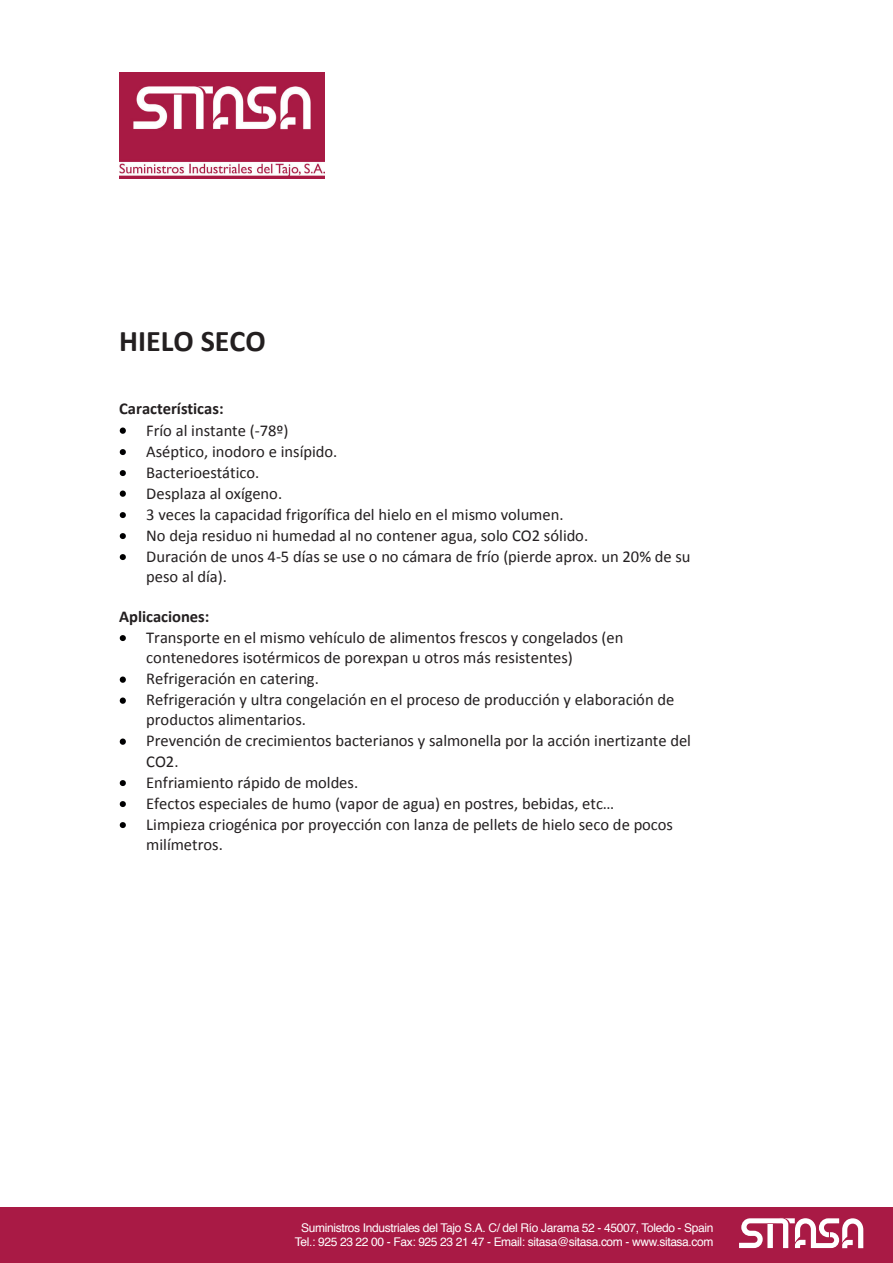
<style>
.page{position:relative;width:893px;height:1263px;background:#fff}
.page>*{position:absolute;margin:0;border:0;box-sizing:border-box;transform-origin:0 0}
.t1{font:700 30px "Calibri";color:#231f20}
.t2{font:16.5px/20.7px "Calibri";color:#231f20}
.t3{font:700 16.5px "Calibri";color:#231f20}
.t4{font:12px/14.4px "Helvetica";letter-spacing:-.03em;color:#fff;text-align:center}
</style>
<div class="page">
<img style="left:119px;top:427px;width:7px;height:134px">
<img style="left:119px;top:635px;width:7px;height:7px">
<img style="left:119px;top:676px;width:7px;height:28px">
<img style="left:119px;top:738px;width:7px;height:7px">
<img style="left:119px;top:780px;width:7px;height:49px">
<div style="left:0;top:1207px;width:893px;height:56px;background:#a91a45"></div>
<svg style="left:739px;top:1218px;width:124px;height:30px"></svg>
<img style="left:119px;top:72px;width:205px;height:107px">
<h1 class="t1" style="left:119px;top:322px;width:148px">HIELO SECO</h1>
<p class="t3" style="left:119px;top:399px;width:106px">Características:</p>
<p class="t2" style="left:146px;top:419px;width:546px">Frío al instante (-78º)<br>Aséptico, inodoro e insípido.<br>Bacterioestático.<br>Desplaza al oxígeno.<br>3 veces la capacidad frigorífica del hielo en el mismo volumen.<br>No deja residuo ni humedad al no contener agua, solo CO2 sólido.<br>Duración de unos 4-5 días se use o no cámara de frío (pierde aprox. un 20% de su peso al día).</p>
<p class="t3" style="left:119px;top:606px;width:92px">Aplicaciones:</p>
<p class="t2" style="left:146px;top:626px;width:546px">Transporte en el mismo vehículo de alimentos frescos y congelados (en contenedores isotérmicos de porexpan u otros más resistentes)<br>Refrigeración en catering.<br>Refrigeración y ultra congelación en el proceso de producción y elaboración de productos alimentarios.<br>Prevención de crecimientos bacterianos y salmonella por la acción inertizante del CO2.<br>Enfriamiento rápido de moldes.<br>Efectos especiales de humo (vapor de agua) en postres, bebidas, etc…<br>Limpieza criogénica por proyección con lanza de pellets de hielo seco de pocos milímetros.</p>
<p class="t4" style="left:295px;top:1221px;width:420px">Suministros Industriales del Tajo S.A. C/ del Río Jarama 52 - 45007, Toledo - Spain<br>Tel.: 925 23 22 00 - Fax: 925 23 21 47 - Email: sitasa@sitasa.com - www.sitasa.com</p>
</div>
